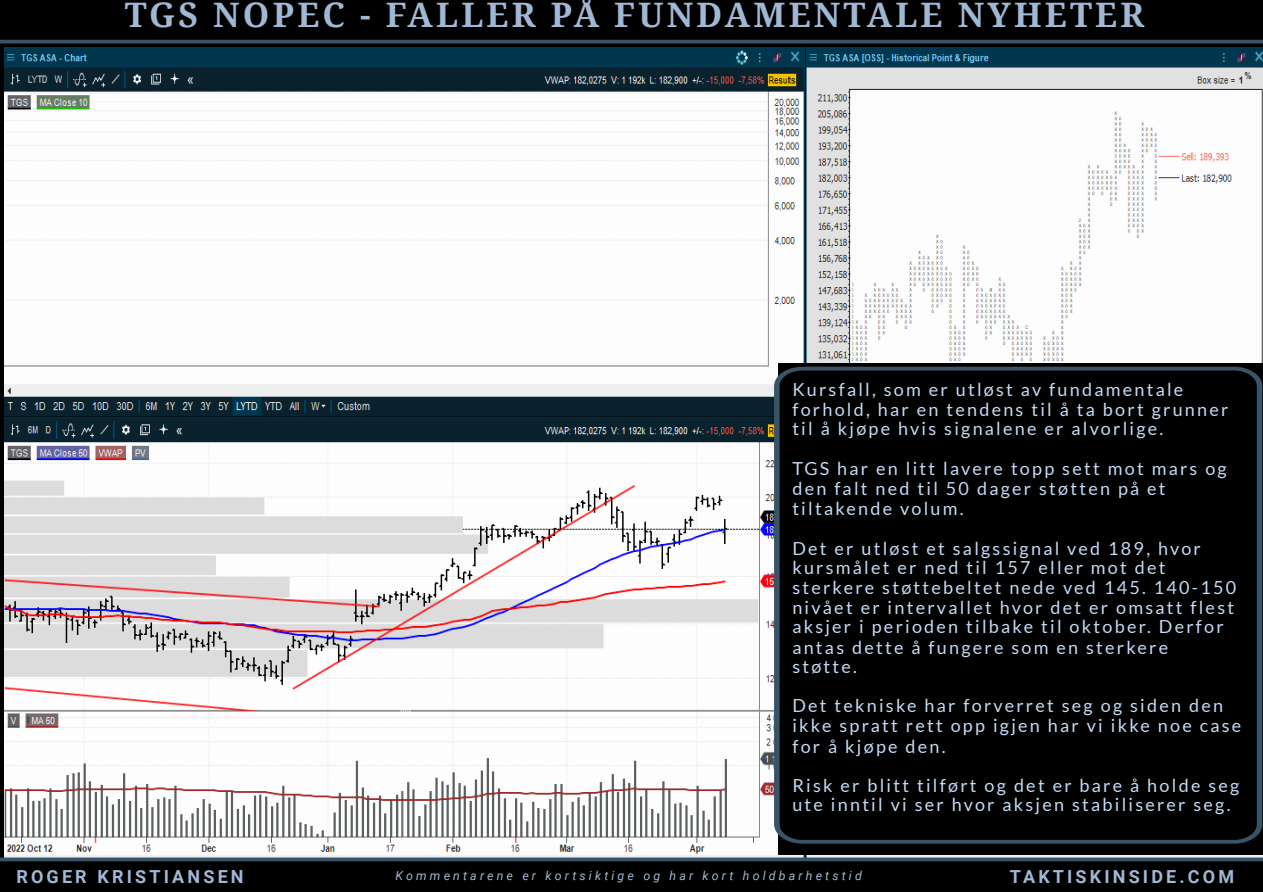
<style>
.page{position:relative;width:1263px;height:892px;background:#fff}
.page>*{position:absolute;margin:0;border:0;box-sizing:border-box;transform-origin:0 0}
.t1{font:700 33.75px "Noto Serif";letter-spacing:.095em;color:#a1b8d4}
.t2{font:18px/20.2px "Lato";letter-spacing:.125em;color:#c4daf3}
.t3{font:700 18px "Roboto";letter-spacing:.175em;color:#a1b8d4}
.t4{font:italic 12.35px "Roboto";letter-spacing:.255em;color:#a1b8d4}
</style>
<div class="page">
<div style="left:0;top:0;width:1261px;height:891px;background:#000"></div>
<img style="left:4px;top:47px;width:1257px;height:810px">
<svg style="left:0;top:857px;width:1261px;height:4px;background:#516778"></svg>
<div style="left:778px;top:363px;width:483px;height:491px;background:#000"></div>
<svg style="left:773px;top:367px;width:488px;height:476px"></svg>
<hr style="left:0;top:40px;width:1261px;height:3px;background:#395367">
<p class="t1" style="left:125px;top:-9px;width:1020px">TGS NOPEC - FALLER PÅ FUNDAMENTALE NYHETER</p>
<p class="t2" style="left:792px;top:379px;width:437px;line-height:19.6px">Kursfall, som er utløst av fundamentale forhold, har en tendens til å ta bort grunner til å kjøpe hvis signalene er alvorlige.</p>
<p class="t2" style="left:792px;top:457px;width:436px">TGS har en litt lavere topp sett mot mars og</p>
<p class="t2" style="left:792px;top:478px;width:375px">den falt ned til 50 dager støtten på et tiltakende volum.</p>
<p class="t2" style="left:792px;top:537px;width:410px">Det er utløst et salgssignal ved 189, hvor</p>
<p class="t2" style="left:792px;top:556px;width:445px">kursmålet er ned til 157 eller mot det sterkere støttebeltet nede ved 145. 140-150 nivået er intervallet hvor det er omsatt flest</p>
<p class="t2" style="left:792px;top:616px;width:433px">aksjer i perioden tilbake til oktober. Derfor</p>
<p class="t2" style="left:792px;top:637px;width:377px;line-height:19.1px">antas dette å fungere som en sterkere støtte.</p>
<p class="t2" style="left:792px;top:695px;width:432px">Det tekniske har forverret seg og siden den</p>
<p class="t2" style="left:792px;top:715px;width:450px">ikke spratt rett opp igjen har vi ikke noe case</p>
<p class="t2" style="left:792px;top:725px;width:448px;line-height:39.4px">for å kjøpe den.<br>Risk er blitt tilført og det er bare å holde seg</p>
<p class="t2" style="left:792px;top:793px;width:439px">ute inntil vi ser hvor aksjen stabiliserer seg.</p>
<p class="t3" style="left:16px;top:866px;width:229px">ROGER KRISTIANSEN</p>
<p class="t4" style="left:395px;top:868px;width:467px">Kommentarene er kortsiktige og har kort holdbarhetstid</p>
<p class="t3" style="left:1009px;top:866px;width:226px">TAKTISKINSIDE.COM</p>
</div>
